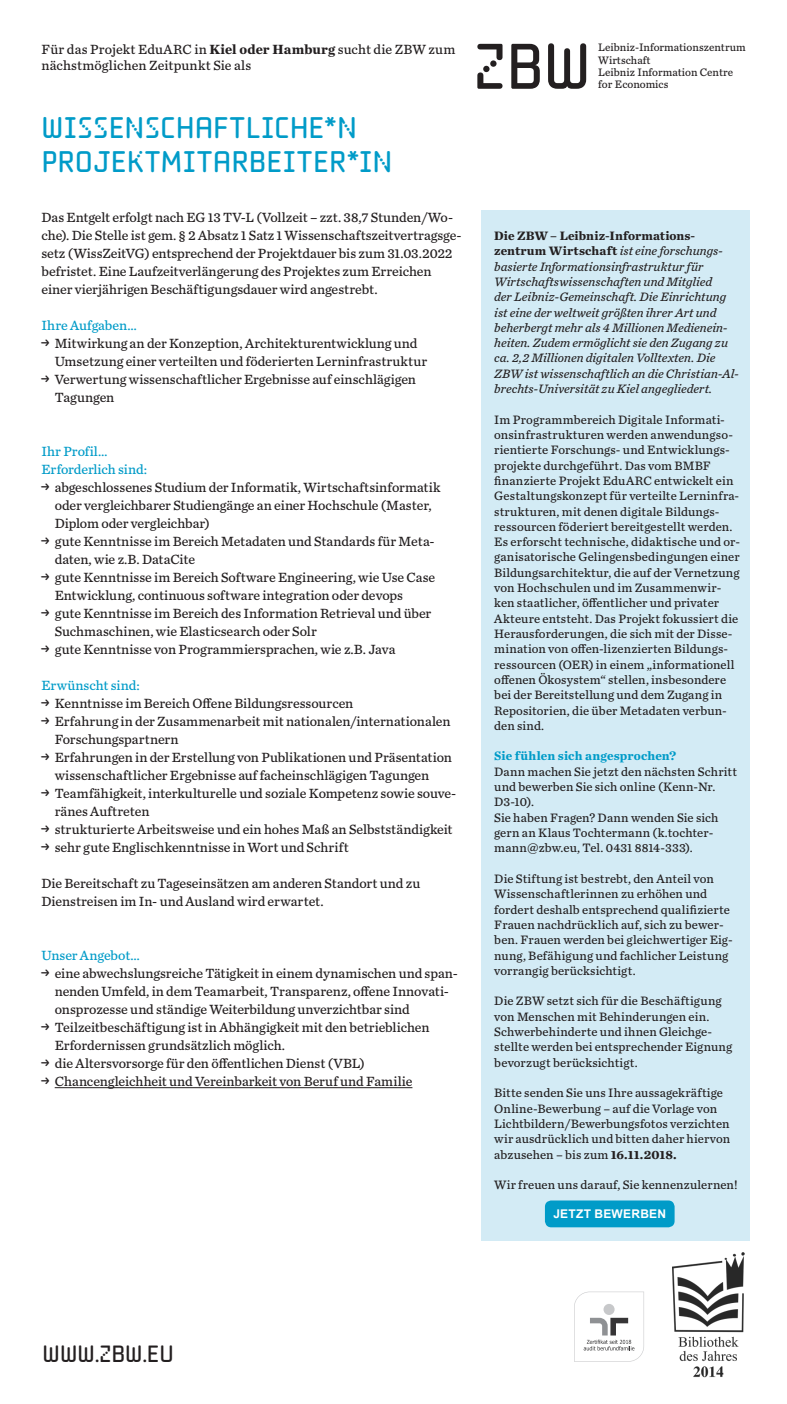
<style>
.page{position:relative;width:787px;height:1404px;background:#fff}
.page>*{position:absolute;margin:0;border:0;box-sizing:border-box;transform-origin:0 0}
.t1{font:28.5px/33.9px "ZBW Binary";letter-spacing:.015em;color:#009bc8}
.t2{font:22.5px "ZBW Binary";color:#231f20}
.t3{font:13.95px/18px "Chronicle Text G4";color:#231f20}
.t4{font:13.95px "Chronicle Text G4";color:#009bc8}
.t5{font:12.75px/15.3px "Chronicle Text G4";letter-spacing:.01em;color:#231f20}
.t6{font:italic 12.75px/15.3px "Chronicle Text G4";letter-spacing:.005em;color:#231f20}
.t7{font:700 12px "Arial";letter-spacing:.015em;color:#fff}
.t8{font:11.25px/12.1px "Chronicle Text G4";letter-spacing:.005em;color:#231f20}
.s1{font-weight:700}
.s2{font-family:"ZBW Binary"}
.s3{font-weight:700;font-style:normal}
.s4{font-weight:700;color:#009bc8}
</style>
<div class="page">
<div style="left:490px;top:60px;width:6px;height:7px;background:#231f20;border-radius:50%"></div>
<svg style="left:477px;top:66px;width:25px;height:23px"></svg>
<svg style="left:477px;top:44px;width:25px;height:16px"></svg>
<svg style="left:511px;top:44px;width:29px;height:45px"></svg>
<svg style="left:548px;top:43px;width:38px;height:46px"></svg>
<hr style="left:55px;top:1087px;width:357px;height:1px;background:#231f20">
<div style="left:481px;top:210px;width:269px;height:1030px;background:#d3ebf5"></div>
<img style="left:672px;top:1252px;width:72px;height:126px">
<svg style="left:574px;top:1291px;width:70px;height:70px"></svg>
<div style="left:545px;top:1200px;width:129px;height:27px;background:#009bc8;border-radius:6px"></div>
<p class="t3" style="left:41px;top:40px;width:415px;line-height:16.5px">Für das Projekt EduARC in <span class="s1">Kiel oder Hamburg</span> sucht die ZBW zum nächstmöglichen Zeitpunkt Sie als</p>
<p class="t1" style="left:41px;top:111px;width:352px">WISSENSCHAFTLICHE*N<br>PROJEKTMITARBEITER*IN</p>
<p class="t3" style="left:41px;top:207px;width:421px">Das Entgelt erfolgt nach EG 13 TV-L (Vollzeit – zzt. 38,7 Stunden/Wo&shy;che). Die Stelle ist gem. § 2 Absatz 1 Satz 1 Wissenschaftszeitvertragsge&shy;setz (WissZeitVG) entsprechend der Projektdauer bis zum 31.03.2022 befristet. Eine Laufzeitverlängerung des Projektes zum Erreichen einer vierjährigen Beschäftigungsdauer wird angestrebt.</p>
<p class="t4" style="left:41px;top:314px;width:97px">Ihre Aufgaben…</p>
<p class="t3" style="left:55px;top:333px;width:374px;text-indent:-13px"><span class="s2">→</span> Mitwirkung an der Konzeption, Architekturentwicklung und<br>Umsetzung einer verteilten und föderierten Lerninfrastruktur</p>
<p class="t3" style="left:55px;top:369px;width:363px;text-indent:-13px"><span class="s2">→</span> Verwertung wissenschaftlicher Ergebnisse auf einschlägigen<br>Tagungen</p>
<p class="t4" style="left:41px;top:440px;width:67px">Ihr Profil…</p>
<p class="t4" style="left:41px;top:458px;width:107px">Erforderlich sind:</p>
<p class="t3" style="left:55px;top:477px;width:387px;text-indent:-13px"><span class="s2">→</span> abgeschlossenes Studium der Informatik, Wirtschaftsinformatik oder vergleichbarer Studiengänge an einer Hochschule (Master,<br>Diplom oder vergleichbar)</p>
<p class="t3" style="left:55px;top:531px;width:381px;text-indent:-13px"><span class="s2">→</span> gute Kenntnisse im Bereich Metadaten und Standards für Meta&shy;daten, wie z.B. DataCite</p>
<p class="t3" style="left:55px;top:567px;width:382px;text-indent:-13px"><span class="s2">→</span> gute Kenntnisse im Bereich Software Engineering, wie Use Case<br>Entwicklung, continuous software integration oder devops</p>
<p class="t3" style="left:55px;top:603px;width:378px;text-indent:-13px"><span class="s2">→</span> gute Kenntnisse im Bereich des Information Retrieval und über<br>Suchmaschinen, wie Elasticsearch oder Solr</p>
<p class="t3" style="left:41px;top:639px;width:355px"><span class="s2">→</span> gute Kenntnisse von Programmiersprachen, wie z.B. Java</p>
<p class="t4" style="left:41px;top:674px;width:100px">Erwünscht sind:</p>
<p class="t3" style="left:41px;top:693px;width:313px"><span class="s2">→</span> Kenntnisse im Bereich Offene Bildungsressourcen</p>
<p class="t3" style="left:55px;top:711px;width:397px;text-indent:-13px"><span class="s2">→</span> Erfahrung in der Zusammenarbeit mit nationalen/internationalen<br>Forschungspartnern</p>
<p class="t3" style="left:55px;top:747px;width:399px;text-indent:-13px"><span class="s2">→</span> Erfahrungen in der Erstellung von Publikationen und Präsentation wissenschaftlicher Ergebnisse auf facheinschlägigen Tagungen</p>
<p class="t3" style="left:55px;top:783px;width:403px;text-indent:-13px"><span class="s2">→</span> Teamfähigkeit, interkulturelle und soziale Kompetenz sowie souve&shy;ränes Auftreten</p>
<p class="t3" style="left:41px;top:819px;width:412px"><span class="s2">→</span> strukturierte Arbeitsweise und ein hohes Maß an Selbstständigkeit</p>
<p class="t3" style="left:41px;top:837px;width:309px"><span class="s2">→</span> sehr gute Englischkenntnisse in Wort und Schrift</p>
<p class="t3" style="left:41px;top:873px;width:380px">Die Bereitschaft zu Tageseinsätzen am anderen Standort und zu<br>Dienstreisen im In- und Ausland wird erwartet.</p>
<p class="t4" style="left:41px;top:944px;width:100px">Unser Angebot…</p>
<p class="t3" style="left:55px;top:963px;width:405px;text-indent:-13px"><span class="s2">→</span> eine abwechslungsreiche Tätigkeit in einem dynamischen und span&shy;nenden Umfeld, in dem Teamarbeit, Transparenz, offene Innovati&shy;onsprozesse und ständige Weiterbildung unverzichtbar sind</p>
<p class="t3" style="left:55px;top:1017px;width:376px;text-indent:-13px"><span class="s2">→</span> Teilzeitbeschäftigung ist in Abhängigkeit mit den betrieblichen<br>Erfordernissen grundsätzlich möglich.</p>
<p class="t3" style="left:41px;top:1053px;width:325px"><span class="s2">→</span> die Altersvorsorge für den öffentlichen Dienst (VBL)</p>
<p class="t3" style="left:41px;top:1071px;width:372px"><span class="s2">→</span> Chancengleichheit und Vereinbarkeit von Beruf und Familie</p>
<p class="t8" style="left:598px;top:41px;width:149px">Leibniz-Informationszentrum<br>Wirtschaft<br>Leibniz Information Centre for Economics</p>
<p class="t6" style="left:494px;top:227px;width:246px"><span class="s3">Die ZBW – Leibniz-Informations&shy;zentrum Wirtschaft</span> ist eine forschungs&shy;basierte Informationsinfrastruktur für Wirtschaftswissenschaften und Mitglied<br>der Leibniz-Gemeinschaft. Die Einrichtung ist eine der weltweit größten ihrer Art und beherbergt mehr als 4 Millionen Medienein&shy;heiten. Zudem ermöglicht sie den Zugang zu ca. 2,2 Millionen digitalen Volltexten. Die ZBW ist wissenschaftlich an die Christian-Al&shy;brechts-Universität zu Kiel angegliedert.</p>
<p class="t5" style="left:494px;top:411px;width:247px">Im Programmbereich Digitale Informati&shy;onsinfrastrukturen werden anwendungso&shy;rientierte Forschungs- und Entwicklungs&shy;projekte durchgeführt. Das vom BMBF finanzierte Projekt EduARC entwickelt ein Gestaltungskonzept für verteilte Lerninfra&shy;strukturen, mit denen digitale Bildungs&shy;ressourcen föderiert bereitgestellt werden.<br>Es erforscht technische, didaktische und or&shy;ganisatorische Gelingensbedingungen einer Bildungsarchitektur, die auf der Vernetzung von Hochschulen und im Zusammenwir&shy;ken staatlicher, öffentlicher und privater Akteure entsteht. Das Projekt fokussiert die Herausforderungen, die sich mit der Disse&shy;mination von offen-lizenzierten Bildungs&shy;ressourcen (OER) in einem „informationell offenen Ökosystem“ stellen, insbesondere bei der Bereitstellung und dem Zugang in Repositorien, die über Metadaten verbun&shy;den sind.</p>
<p class="t5" style="left:494px;top:747px;width:244px"><span class="s4">Sie fühlen sich angesprochen?<br></span>Dann machen Sie jetzt den nächsten Schritt und bewerben Sie sich online (Kenn-Nr.<br>D3-10).</p>
<p class="t5" style="left:494px;top:809px;width:226px">Sie haben Fragen? Dann wenden Sie sich gern an Klaus Tochtermann (k.tochter&shy;mann@zbw.eu, Tel. 0431 8814-333).</p>
<p class="t5" style="left:494px;top:870px;width:240px">Die Stiftung ist bestrebt, den Anteil von Wissenschaftlerinnen zu erhöhen und fordert deshalb entsprechend qualifizierte Frauen nachdrücklich auf, sich zu bewer&shy;ben. Frauen werden bei gleichwertiger Eig&shy;nung, Befähigung und fachlicher Leistung vorrangig berücksichtigt.</p>
<p class="t5" style="left:494px;top:992px;width:239px">Die ZBW setzt sich für die Beschäftigung von Menschen mit Behinderungen ein.<br>Schwerbehinderte und ihnen Gleichge&shy;stellte werden bei entsprechender Eignung bevorzugt berücksichtigt.</p>
<p class="t5" style="left:494px;top:1084px;width:237px">Bitte senden Sie uns Ihre aussagekräftige Online-Bewerbung – auf die Vorlage von Lichtbildern/Bewerbungsfotos verzichten wir ausdrücklich und bitten daher hiervon abzusehen – bis zum <span class="s1">16.11.2018.</span></p>
<p class="t5" style="left:494px;top:1176px;width:245px">Wir freuen uns darauf, Sie kennenzulernen!</p>
<p class="t7" style="left:553px;top:1205px;width:114px">JETZT BEWERBEN</p>
<p class="t2" style="left:43px;top:1339px;width:133px">WWW.ZBW.EU</p>
</div>
